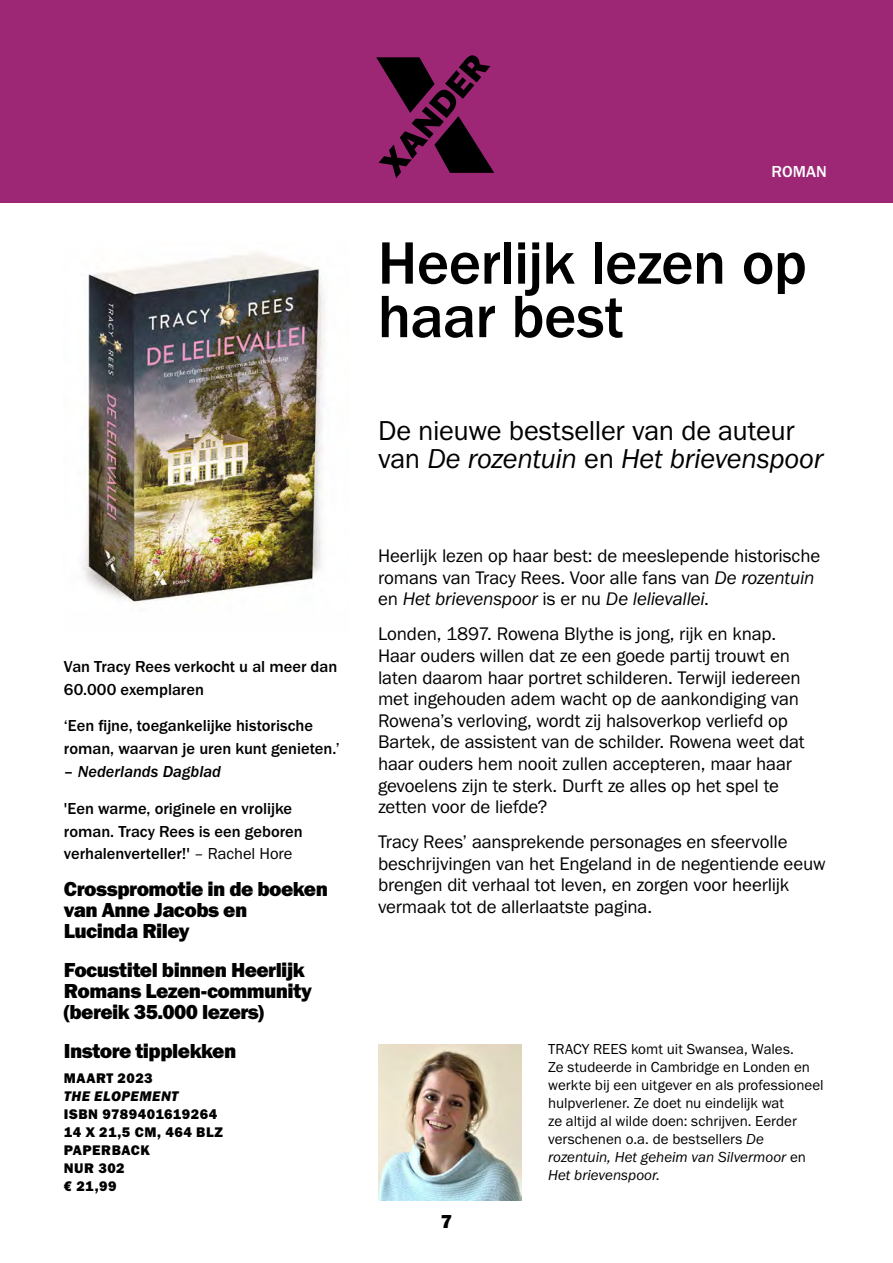
<style>
.page{position:relative;width:893px;height:1263px;background:#fff}
.page>*{position:absolute;margin:0;border:0;box-sizing:border-box;transform-origin:0 0}
.t1{font:500 61.8px/53.6px "Franklin Gothic URW";letter-spacing:-.015em;color:#000}
.t2{font:28.35px "Franklin Gothic URW Boo Ita";letter-spacing:-.01em;color:#000}
.t3{font:28.35px "Franklin Gothic URW Boo";letter-spacing:-.01em;color:#000}
.t4{font:21px/21px "Franklin Gothic URW Hea";letter-spacing:-.025em;color:#000}
.t5{font:19.5px "Franklin Gothic URW Hea";color:#000}
.t6{font:18.9px/21.6px "Franklin Gothic URW Boo";letter-spacing:-.01em;color:#000}
.t7{font:18.9px "Franklin Gothic URW Boo Ita";letter-spacing:-.01em;color:#000}
.t8{font:500 16.5px/23px "Franklin Gothic URW";color:#000}
.t9{font:16.5px "Franklin Gothic URW Med Ita";color:#000}
.t10{font:500 16.5px "Franklin Gothic URW";letter-spacing:.005em;color:#fff}
.t11{font:15px/18px "Franklin Gothic URW Boo";color:#000}
.t12{font:15px/18px "Franklin Gothic URW Boo Ita";color:#000}
.t13{font:14.4px/18px "Franklin Gothic URW Hea";letter-spacing:.035em;color:#000}
.t14{font:14.4px "Franklin Gothic URW Hea Ita";letter-spacing:.04em;color:#000}
.s1{font-family:"Franklin Gothic URW";font-weight:500}
.s2{font-family:"Franklin Gothic URW Boo";font-weight:400}
.s3{font-family:"Franklin Gothic URW Boo"}
.s4{font-family:"Franklin Gothic URW Boo Ita"}
</style>
<div class="page">
<div style="left:0;top:0;width:893px;height:202px;background:#9d2775"></div>
<svg style="left:376px;top:55px;width:118px;height:123px"></svg>
<img style="left:82px;top:252px;width:242px;height:352px">
<img style="left:378px;top:1044px;width:144px;height:156px">
<p class="t8" style="left:64px;top:654px;width:275px">Van Tracy Rees verkocht u al meer dan<br>60.000 exemplaren</p>
<p class="t8" style="left:64px;top:714px;width:277px">‘Een fijne, toegankelijke historische roman, waarvan je uren kunt genieten.’</p>
<p class="t9" style="left:64px;top:762px;width:159px"><span class="s1">–</span> Nederlands Dagblad</p>
<p class="t8" style="left:64px;top:796px;width:240px">'Een warme, originele en vrolijke roman. Tracy Rees is een geboren verhalenverteller!' <span class="s2">‒ Rachel Hore</span></p>
<p class="t4" style="left:64px;top:877px;width:266px">Crosspromotie in de boeken van Anne Jacobs en<br>Lucinda Riley</p>
<p class="t4" style="left:64px;top:959px;width:249px">Focustitel binnen Heerlijk<br>Romans Lezen-community (bereik 35.000 lezers)</p>
<p class="t4" style="left:64px;top:1040px;width:174px">Instore tipplekken</p>
<p class="t13" style="left:64px;top:1068px;width:90px">MAART 2023</p>
<p class="t14" style="left:64px;top:1086px;width:116px">THE ELOPEMENT</p>
<p class="t13" style="left:64px;top:1104px;width:161px">ISBN 9789401619264<br>14 X 21,5 CM, 464 BLZ<br>PAPERBACK<br>NUR 302<br>€ 21,99</p>
<p class="t10" style="left:771px;top:161px;width:57px">ROMAN</p>
<h1 class="t1" style="left:378px;top:235px;width:431px">Heerlijk lezen op haar best</h1>
<h2 class="t3" style="left:378px;top:413px;width:418px">De nieuwe bestseller van de auteur</h2>
<h2 class="t2" style="left:378px;top:441px;width:447px"><span class="s3">van</span> De rozentuin <span class="s3">en</span> Het brievenspoor</h2>
<p class="t6" style="left:378px;top:544px;width:444px">Heerlijk lezen op haar best: de meeslepende historische romans van Tracy Rees. Voor alle fans van <span class="s4">De rozentuin</span></p>
<p class="t7" style="left:378px;top:587px;width:332px"><span class="s3">en</span> Het brievenspoor <span class="s3">is er nu</span> De lelievallei<span class="s3">.</span></p>
<p class="t6" style="left:378px;top:623px;width:428px">Londen, 1897. Rowena Blythe is jong, rijk en knap.<br>Haar ouders willen dat ze een goede partij trouwt en laten daarom haar portret schilderen. Terwijl iedereen met ingehouden adem wacht op de aankondiging van Rowena’s verloving, wordt zij halsoverkop verliefd op Bartek, de assistent van de schilder. Rowena weet dat haar ouders hem nooit zullen accepteren, maar haar gevoelens zijn te sterk. Durft ze alles op het spel te zetten voor de liefde?</p>
<p class="t6" style="left:378px;top:831px;width:449px">Tracy Rees’ aansprekende personages en sfeervolle beschrijvingen van het Engeland in de negentiende eeuw brengen dit verhaal tot leven, en zorgen voor heerlijk vermaak tot de allerlaatste pagina.</p>
<p class="t5" style="left:441px;top:1209px;width:13px">7</p>
<p class="t11" style="left:548px;top:1040px;width:277px">TRACY REES komt uit Swansea, Wales.<br>Ze studeerde in Cambridge en Londen en werkte bij een uitgever en als professioneel hulpverlener. Ze doet nu eindelijk wat<br>ze altijd al wilde doen: schrijven. Eerder verschenen o.a. de bestsellers <span class="s4">De</span></p>
<p class="t12" style="left:548px;top:1148px;width:259px">rozentuin, Het geheim van Silvermoor <span class="s3">en<br></span>Het brievenspoor<span class="s3">.</span></p>
</div>
